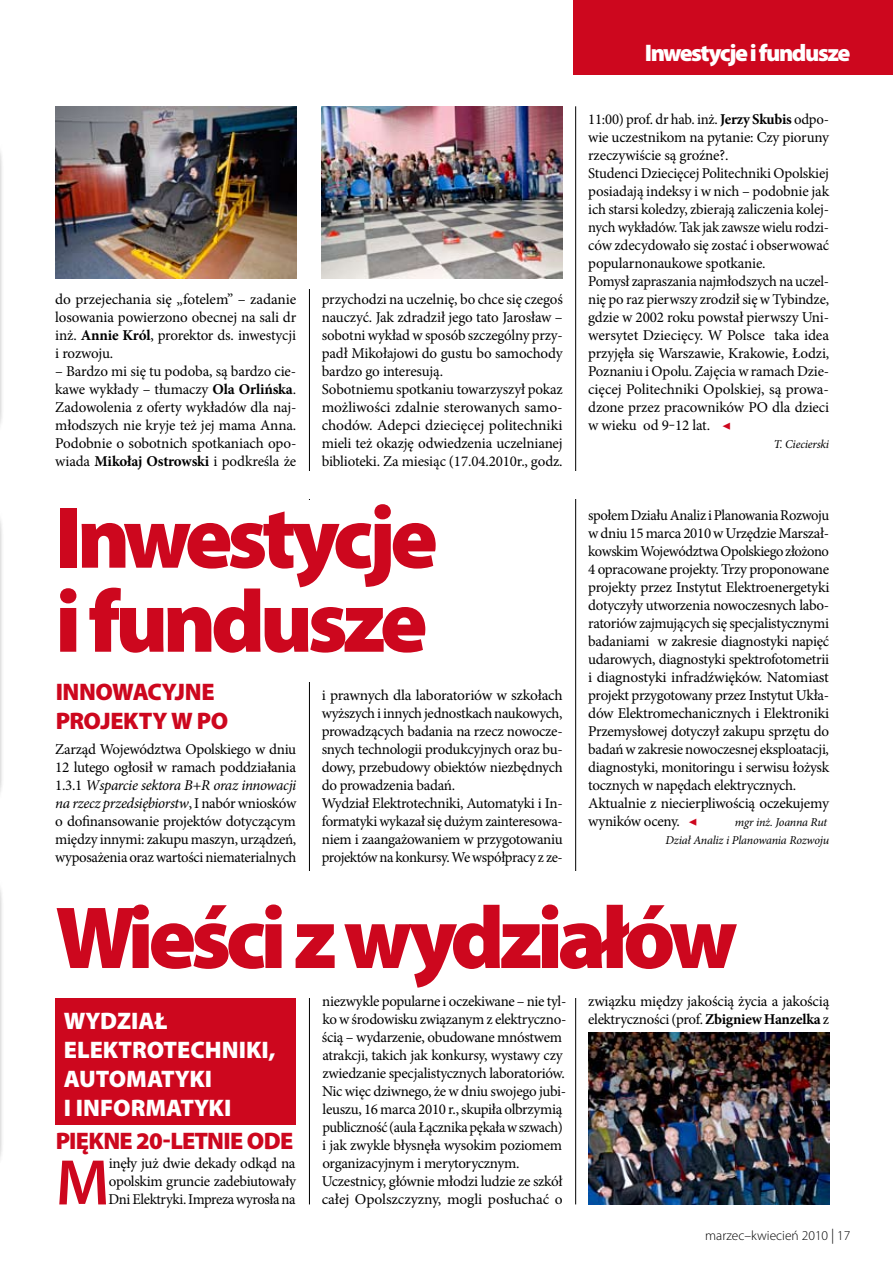
<style>
.page{position:relative;width:893px;height:1263px;background:#fff}
.page>*{position:absolute;margin:0;border:0;box-sizing:border-box;transform-origin:0 0}
.t1{font:900 88.95px/84px "Myriad Pro";letter-spacing:-.06em;color:#cd071e}
.t2{font:600 64.95px "Myriad Pro";color:#cd071e}
.t3{font:900 24px/28.8px "Myriad Pro";color:#fff}
.t4{font:900 24px/28.8px "Myriad Pro";letter-spacing:-.025em;color:#cd071e}
.t5{font:900 24px "Myriad Pro";letter-spacing:-.06em;color:#fff}
.t6{font:15px/18px "Minion Pro";letter-spacing:-.02em;color:#000}
.t7{font:300 13.5px "Myriad Pro";color:#000}
.t8{font:italic 12px/18px "Minion Pro";letter-spacing:-.015em;color:#000;text-align:right}
.s1{font-weight:700}
.s2{font-style:italic}
.s3{font-style:italic;color:#cd071e}
.s4{font-size:15px}
</style>
<div class="page">
<hr style="left:309px;top:106px;width:1px;height:1098px;background:#000">
<hr style="left:575px;top:106px;width:1px;height:1098px;background:#000">
<div style="left:573px;top:0;width:320px;height:74px;background:#cd071e"></div>
<img style="left:322px;top:106px;width:241px;height:172px">
<img style="left:55px;top:106px;width:241px;height:172px">
<div style="left:55px;top:500px;width:508px;height:181px;background:#fff"></div>
<div style="left:55px;top:998px;width:241px;height:126px;background:#cd071e"></div>
<img style="left:588px;top:1032px;width:241px;height:173px">
<img style="left:55px;top:109px;width:155px;height:170px">
<hr style="left:0;top:858px;width:4px;height:329px;background:#000;opacity:.75">
<hr style="left:0;top:489px;width:4px;height:332px;background:#000;opacity:.75">
<hr style="left:0;top:121px;width:4px;height:333px;background:#000;opacity:.75">
<div style="left:289px;top:471px;width:323px;height:28px;background:#fff"></div>
<p class="t6" style="left:55px;top:291px;width:242px;text-align:justify">do przejechania się „fotelem” – zadanie losowania powierzono obecnej na sali dr inż. <span class="s1">Annie Król</span>, prorektor ds. inwestycji i rozwoju.</p>
<p class="t6" style="left:55px;top:363px;width:243px;text-align:justify">– Bardzo mi się tu podoba, są bardzo cie&shy;kawe wykłady – tłumaczy <span class="s1">Ola Orlińska</span>.<br>Zadowolenia z oferty wykładów dla naj&shy;młodszych nie kryje też jej mama Anna.<br>Podobnie o sobotnich spotkaniach opo&shy;wiada <span class="s1">Mikołaj Ostrowski</span> i podkreśla że</p>
<p class="t6" style="left:322px;top:291px;width:243px">przychodzi na uczelnię, bo chce się czegoś nauczyć. Jak zdradził jego tato Jarosław – sobotni wykład w sposób szczególny przy&shy;padł Mikołajowi do gustu bo samochody bardzo go interesują.<br>Sobotniemu spotkaniu towarzyszył pokaz możliwości zdalnie sterowanych samo&shy;chodów. Adepci dziecięcej politechniki mieli też okazję odwiedzenia uczelnianej biblioteki. Za miesiąc (17.04.2010r., godz.</p>
<h1 class="t1" style="left:55px;top:497px;width:384px">Inwestycje i fundusze</h1>
<h3 class="t4" style="left:56px;top:678px;width:25px">Innowac</h3>
<h3 class="t4" style="left:56px;top:678px;width:171px;text-indent:106px">yjne projekty w Po</h3>
<p class="t6" style="left:55px;top:741px;width:243px;text-align:justify">Zarząd Województwa Opolskiego w dniu 12 lutego ogłosił w ramach poddziałania 1.3.1 <span class="s2">Wsparcie sektora B+R oraz innowacji na rzecz przedsiębiorstw</span>, I nabór wniosków o dofinansowanie projektów dotyczącym między innymi: zakupu maszyn, urządzeń, wyposażenia oraz wartości niematerialnych</p>
<p class="t6" style="left:322px;top:687px;width:243px">i prawnych dla laboratoriów w szkołach wyższych i innych jednostkach naukowych, prowadzących badania na rzecz nowocze&shy;snych technologii produkcyjnych oraz bu&shy;dowy, przebudowy obiektów niezbędnych do prowadzenia badań.<br>Wydział Elektrotechniki, Automatyki i In&shy;formatyki wykazał się dużym zainteresowa&shy;niem i zaangażowaniem w przygotowaniu projektów na konkursy. We współpracy z ze-</p>
<h3 class="t5" style="left:645px;top:39px;width:207px">Inwestycje i fundusze</h3>
<p class="t6" style="left:588px;top:111px;width:242px">11:00) prof. dr hab. inż. <span class="s1">Jerzy Skubis</span> odpo&shy;wie uczestnikom na pytanie: Czy pioruny rzeczywiście są groźne?.<br>Studenci Dziecięcej Politechniki Opolskiej posiadają indeksy i w nich – podobnie jak ich starsi koledzy, zbierają zaliczenia kolej&shy;nych wykładów. Tak jak zawsze wielu rodzi&shy;ców zdecydowało się zostać i obserwować popularnonaukowe spotkanie.<br>Pomysł zapraszania najmłodszych na uczel&shy;nię po raz pierwszy zrodził się w Tybindze, gdzie w 2002 roku powstał pierwszy Uni&shy;wersytet Dziecięcy. W Polsce taka idea przyjęła się Warszawie, Krakowie, Łodzi, Poznaniu i Opolu. Zajęcia w ramach Dzie&shy;cięcej Politechniki Opolskiej, są prowa&shy;dzone przez pracowników PO dla dzieci w wieku od 9‒12 lat. <span class="s3">◀</span></p>
<p class="t8" style="left:774px;top:435px;width:57px">T. Ciecierski</p>
<p class="t6" style="left:588px;top:507px;width:243px">społem Działu Analiz i Planowania Rozwoju w dniu 15 marca 2010 w Urzędzie Marszał&shy;kowskim Województwa Opolskiego złożono 4 opracowane projekty. Trzy proponowane projekty przez Instytut Elektroenergetyki dotyczyły utworzenia nowoczesnych labo&shy;ratoriów zajmujących się specjalistycznymi badaniami w zakresie diagnostyki napięć udarowych, diagnostyki spektrofotometrii i diagnostyki infradźwięków. Natomiast projekt przygotowany przez Instytut Ukła&shy;dów Elektromechanicznych i Elektroniki Przemysłowej dotyczył zakupu sprzętu do badań w zakresie nowoczesnej eksploatacji, diagnostyki, monitoringu i serwisu łożysk tocznych w napędach elektrycznych.<br>Aktualnie z niecierpliwością oczekujemy wyników oceny. <span class="s3">◀</span></p>
<p class="t8" style="left:665px;top:813px;width:165px">mgr inż. Joanna Rut<br>Dział Analiz i Planowania Rozwoju</p>
<h1 class="t1" style="left:55px;top:897px;width:684px">Wieści z wydziałów</h1>
<h3 class="t3" style="left:64px;top:1007px;width:213px">WYDZIAŁ<br>ELEKTROTECHNIKI,<br>AUTOMATYKI<br>I INFORMATYKI</h3>
<h3 class="t4" style="left:56px;top:1126px;width:48px">Piękne</h3>
<h3 class="t4" style="left:136px;top:1126px;width:159px">20-letnie ODE</h3>
<h2 class="t2" style="left:56px;top:1141px;width:55px">M</h2>
<p class="t6" style="left:108px;top:1155px;width:189px;text-align:justify">inęły już dwie dekady odkąd na opolskim gruncie zadebiutowały Dni Elektryki. Impreza wyrosła na</p>
<p class="t6" style="left:322px;top:993px;width:246px">niezwykle popularne i oczekiwane – nie tyl&shy;ko w środowisku związanym z elektryczno&shy;ścią – wydarzenie, obudowane mnóstwem atrakcji, takich jak konkursy, wystawy czy zwiedzanie specjalistycznych laboratoriów.<br>Nic więc dziwnego, że w dniu swojego jubi&shy;leuszu, 16 marca 2010 r., skupiła olbrzymią publiczność (aula Łącznika pękała w szwach) i jak zwykle błysnęła wysokim poziomem organizacyjnym i merytorycznym.<br>Uczestnicy, głównie młodzi ludzie ze szkół całej Opolszczyzny, mogli posłuchać o</p>
<p class="t6" style="left:588px;top:993px;width:243px">związku między jakością życia a jakością elektryczności (prof. <span class="s1">Zbigniew Hanzelka</span> z</p>
<p class="t7" style="left:705px;top:1228px;width:147px">marzec–kwiecień 2010 <span class="s4">|</span> 17</p>
</div>
